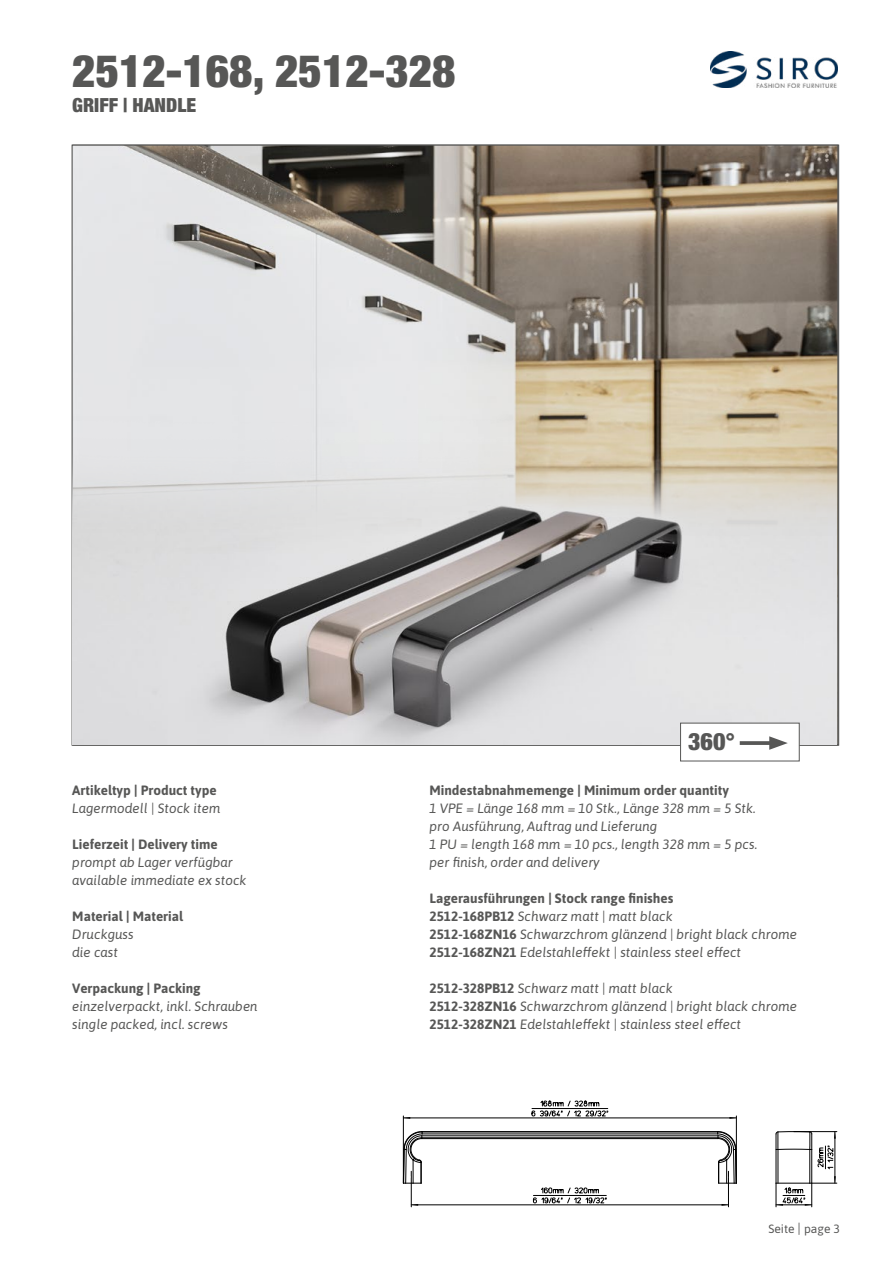
<style>
.page{position:relative;width:893px;height:1263px;background:#fff}
.page>*{position:absolute;margin:0;border:0;box-sizing:border-box;transform-origin:0 0}
.t1{font:900 condensed 45px "Helvetica Neue LTW1 G";color:#575756}
.t2{font:900 condensed 24px "Helvetica Neue LTW1 G";color:#575756}
.t3{font:900 condensed 19.5px "Helvetica Neue LTW1 G";color:#575756}
.t4{font:italic 13.5px/18px "Asap";color:#575756}
.t5{font:700 13.5px "Asap";color:#575756}
.t6{font:12px "Asap";color:#575756}
.s1{font-weight:700;font-style:normal}
.s2{font-style:italic;font-size:13.5px}
</style>
<div class="page">
<img style="left:710px;top:51px;width:128px;height:37px">
<hr style="left:403px;top:1118px;width:333px;height:1px;background:#000">
<hr style="left:736px;top:1116px;width:1px;height:67px;background:#000">
<hr style="left:403px;top:1116px;width:1px;height:67px;background:#000">
<svg style="left:403px;top:1117px;width:7px;height:2px"></svg>
<svg style="left:729px;top:1117px;width:7px;height:2px"></svg>
<svg style="left:532px;top:1100px;width:76px;height:16px"></svg>
<hr style="left:532px;top:1108px;width:76px;height:1px;background:#000">
<hr style="left:411px;top:1204px;width:317px;height:1px;background:#000">
<svg style="left:533px;top:1187px;width:74px;height:16px"></svg>
<hr style="left:533px;top:1195px;width:73px;height:1px;background:#000">
<hr style="left:422px;top:1132px;width:296px;height:1px;background:#000">
<hr style="left:422px;top:1131px;width:296px;height:1px;background:#000">
<hr style="left:422px;top:1137px;width:296px;height:1px;background:#000">
<hr style="left:422px;top:1135px;width:296px;height:1px;background:#000">
<hr style="left:422px;top:1134px;width:296px;height:1px;background:#000">
<hr style="left:422px;top:1138px;width:296px;height:1px;background:#000">
<svg style="left:717px;top:1131px;width:20px;height:76px"></svg>
<svg style="left:403px;top:1131px;width:20px;height:76px"></svg>
<hr style="left:835px;top:1131px;width:1px;height:52px;background:#000">
<hr style="left:794px;top:1131px;width:43px;height:1px;background:#000">
<hr style="left:809px;top:1149px;width:1px;height:34px;background:#000">
<hr style="left:778px;top:1149px;width:1px;height:34px;background:#000">
<hr style="left:776px;top:1134px;width:1px;height:49px;background:#000">
<svg style="left:776px;top:1176px;width:61px;height:31px"></svg>
<hr style="left:776px;top:1183px;width:34px;height:1px;background:#000">
<hr style="left:811px;top:1149px;width:1px;height:34px;background:#000">
<svg style="left:775px;top:1131px;width:61px;height:38px"></svg>
<svg style="left:71px;top:144px;width:768px;height:602px;background:#afa89f"></svg>
<img style="left:73px;top:411px;width:764px;height:333px">
<div style="left:680px;top:723px;width:119px;height:38px;background:#fff"></div>
<svg style="left:740px;top:741px;width:29px;height:4px"></svg>
<svg style="left:769px;top:736px;width:19px;height:14px"></svg>
<h1 class="t1" style="left:72px;top:45px;width:385px">2512-168, 2512-328</h1>
<h3 class="t3" style="left:72px;top:93px;width:125px">GRIFF | HANDLE</h3>
<h2 class="t2" style="left:688px;top:728px;width:49px">360°</h2>
<p class="t5" style="left:72px;top:781px;width:146px">Artikeltyp | Product type</p>
<p class="t4" style="left:72px;top:799px;width:150px">Lagermodell | Stock item</p>
<p class="t5" style="left:72px;top:835px;width:147px">Lieferzeit | Delivery time</p>
<p class="t4" style="left:72px;top:853px;width:176px">prompt ab Lager verfügbar available immediate ex stock</p>
<p class="t5" style="left:72px;top:907px;width:112px">Material | Material</p>
<p class="t4" style="left:72px;top:925px;width:63px">Druckguss die cast</p>
<p class="t5" style="left:72px;top:979px;width:130px">Verpackung | Packing</p>
<p class="t4" style="left:72px;top:997px;width:187px">einzelverpackt, inkl. Schrauben single packed, incl. screws</p>
<p class="t5" style="left:429px;top:781px;width:301px">Mindestabnahmemenge | Minimum order quantity</p>
<p class="t4" style="left:429px;top:799px;width:329px">1 VPE = Länge 168 mm = 10 Stk., Länge 328 mm = 5 Stk. pro Ausführung, Auftrag und Lieferung<br>1 PU = length 168 mm = 10 pcs., length 328 mm = 5 pcs. per finish, order and delivery</p>
<p class="t4" style="left:429px;top:889px;width:369px"><span class="s1">Lagerausführungen | Stock range finishes<br>2512-168PB12</span> Schwarz matt | matt black<br><span class="s1">2512-168ZN16</span> Schwarzchrom glänzend | bright black chrome <span class="s1">2512-168ZN21</span> Edelstahleffekt | stainless steel effect</p>
<p class="t4" style="left:429px;top:979px;width:369px"><span class="s1">2512-328PB12</span> Schwarz matt | matt black<br><span class="s1">2512-328ZN16</span> Schwarzchrom glänzend | bright black chrome<br><span class="s1">2512-328ZN21</span> Edelstahleffekt | stainless steel effect</p>
<p class="t6" style="left:768px;top:1220px;width:73px">Seite <span class="s2">|</span> page 3</p>
</div>
